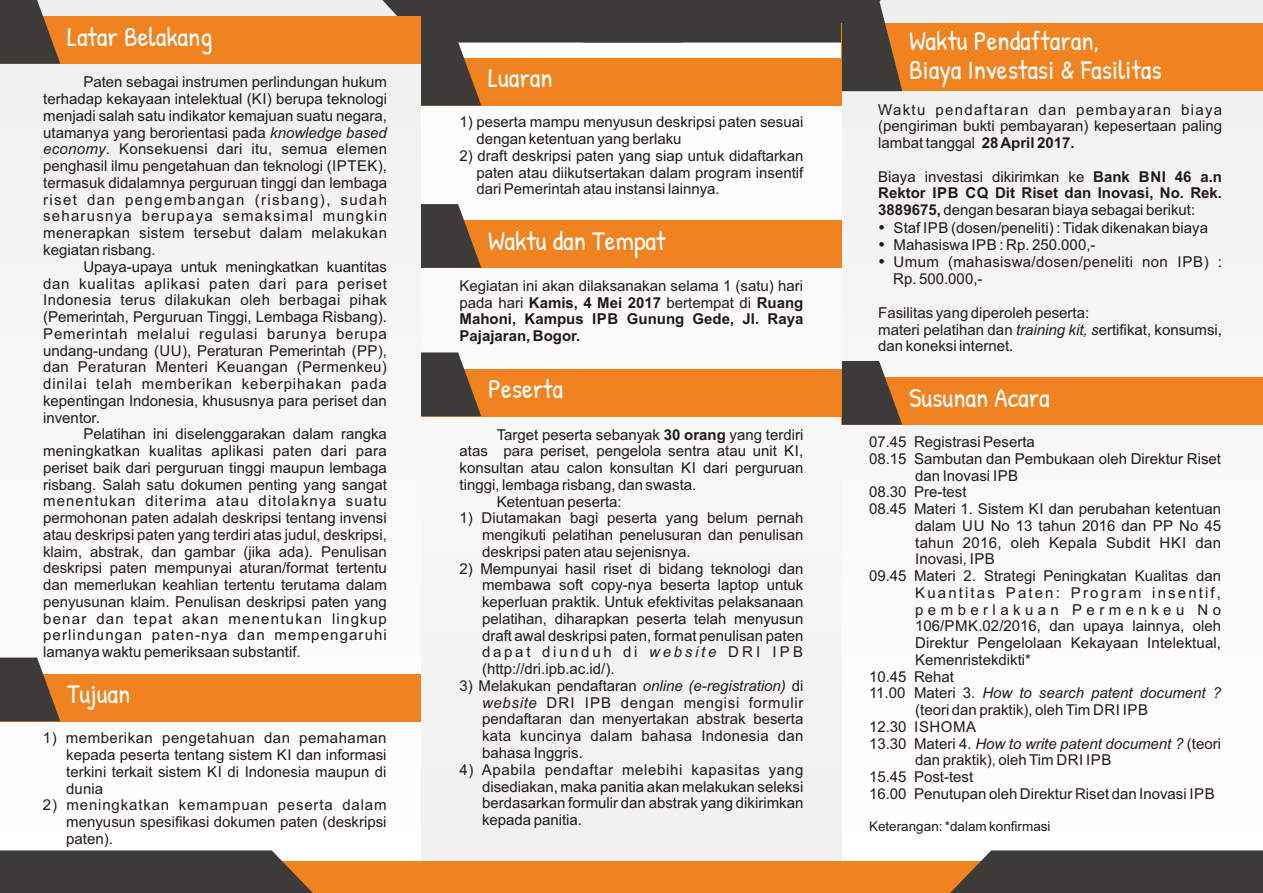
<style>
.page{position:relative;width:1263px;height:893px;background:#fff}
.page>*{position:absolute;margin:0;border:0;box-sizing:border-box;transform-origin:0 0}
.t1{font:27px/29.2px "Patrick Hand";color:#fff}
.t2{font:15px/16.8px "Arial";color:#231916;text-align:justify}
.t3{font:700 15px/16.8px "Arial";color:#231916;text-align:justify}
.t4{font:italic 15px "Arial";color:#231916}
.t5{font:15px/17px "Arial";letter-spacing:.025em;color:#231916}
.t6{font:15px "Arial";letter-spacing:.02em;color:#231916}
.t7{font:15px "Arial";letter-spacing:.145em;color:#231916}
.t8{font:15px "Arial";letter-spacing:.295em;color:#231916}
.t9{font:15px "Arial";letter-spacing:.035em;color:#231916}
.t10{font:13.5px "Arial";color:#231916}
.s1{font-style:italic}
.s2{font-weight:400}
.s3{font-weight:700}
.s4{font-style:normal}
</style>
<div class="page">
<div style="left:842px;top:0;width:421px;height:893px;background:#f9f9f9"></div>
<div style="left:421px;top:0;width:421px;height:893px;background:#f6f6f6"></div>
<div style="left:0;top:0;width:421px;height:893px;background:#f7f7f8"></div>
<div style="left:583px;top:861px;width:680px;height:32px;background:#f08320"></div>
<svg style="left:950px;top:850px;width:313px;height:43px;background:#4a4540"></svg>
<div style="left:0;top:861px;width:679px;height:32px;background:#f08320"></div>
<svg style="left:0;top:850px;width:313px;height:43px;background:#4a4540"></svg>
<div style="left:0;top:17px;width:421px;height:47px;background:#f08320"></div>
<svg style="left:0;top:0;width:60px;height:64px"></svg>
<div style="left:0;top:674px;width:421px;height:47px;background:#f08320"></div>
<svg style="left:0;top:658px;width:60px;height:63px"></svg>
<div style="left:421px;top:221px;width:421px;height:47px;background:#f08320"></div>
<svg style="left:421px;top:204px;width:60px;height:64px"></svg>
<div style="left:421px;top:369px;width:421px;height:47px;background:#f08320"></div>
<svg style="left:421px;top:352px;width:60px;height:64px"></svg>
<div style="left:842px;top:24px;width:421px;height:67px;background:#f08320"></div>
<svg style="left:382px;top:0;width:520px;height:106px"></svg>
<div style="left:842px;top:377px;width:421px;height:48px;background:#f08320"></div>
<svg style="left:842px;top:361px;width:60px;height:64px"></svg>
<h1 class="t1" style="left:67px;top:21px;width:147px">Latar Belakang</h1>
<p class="t2" style="left:43px;top:75px;width:345px;text-indent:40px">Paten sebagai instrumen perlindungan hukum terhadap kekayaan intelektual (KI) berupa teknologi menjadi salah satu indikator kemajuan suatu negara, utamanya yang berorientasi pada <span class="s1">knowledge based economy</span>. Konsekuensi dari itu, semua elemen penghasil ilmu pengetahuan dan teknologi (IPTEK), termasuk didalamnya perguruan tinggi dan lembaga riset dan pengembangan (risbang), sudah seharusnya berupaya semaksimal mungkin menerapkan sistem tersebut dalam melakukan kegiatan risbang.</p>
<p class="t2" style="left:43px;top:259px;width:345px;text-indent:40px">Upaya-upaya untuk meningkatkan kuantitas dan kualitas aplikasi paten dari para periset Indonesia terus dilakukan oleh berbagai pihak (Pemerintah, Perguruan Tinggi, Lembaga Risbang).<br>Pemerintah melalui regulasi barunya berupa undang-undang (UU), Peraturan Pemerintah (PP), dan Peraturan Menteri Keuangan (Permenkeu) dinilai telah memberikan keberpihakan pada kepentingan Indonesia, khususnya para periset dan inventor.</p>
<p class="t2" style="left:43px;top:427px;width:345px;text-indent:40px">Pelatihan ini diselenggarakan dalam rangka meningkatkan kualitas aplikasi paten dari para periset baik dari perguruan tinggi maupun lembaga risbang. Salah satu dokumen penting yang sangat menentukan diterima atau ditolaknya suatu permohonan paten adalah deskripsi tentang invensi atau deskripsi paten yang terdiri atas judul, deskripsi, klaim, abstrak, dan gambar (jika ada). Penulisan deskripsi paten mempunyai aturan/format tertentu dan memerlukan keahlian tertentu terutama dalam penyusunan klaim. Penulisan deskripsi paten yang benar dan tepat akan menentukan lingkup perlindungan paten-nya dan mempengaruhi lamanya waktu pemeriksaan substantif.</p>
<h1 class="t1" style="left:67px;top:679px;width:65px">Tujuan</h1>
<p class="t2" style="left:66px;top:731px;width:322px;text-indent:-23px">1) memberikan pengetahuan dan pemahaman kepada peserta tentang sistem KI dan informasi terkini terkait sistem KI di Indonesia maupun di dunia</p>
<p class="t2" style="left:66px;top:798px;width:322px;text-indent:-23px">2) meningkatkan kemampuan peserta dalam menyusun spesifikasi dokumen paten (deskripsi paten).</p>
<h1 class="t1" style="left:488px;top:63px;width:66px">Luaran</h1>
<p class="t2" style="left:476px;top:115px;width:328px;text-indent:-17px">1) peserta mampu menyusun deskripsi paten sesuai dengan ketentuan yang berlaku</p>
<p class="t2" style="left:476px;top:149px;width:329px;text-indent:-17px">2) draft deskripsi paten yang siap untuk didaftarkan paten atau diikutsertakan dalam program insentif dari Pemerintah atau instansi lainnya.</p>
<h1 class="t1" style="left:488px;top:225px;width:179px">Waktu dan Tempat</h1>
<p class="t3" style="left:460px;top:279px;width:345px"><span class="s2">Kegiatan ini akan dilaksanakan selama 1 (satu) hari pada hari</span> Kamis, 4 Mei 2017 <span class="s2">bertempat di</span> Ruang Mahoni, Kampus IPB Gunung Gede, Jl. Raya Pajajaran, Bogor.</p>
<h1 class="t1" style="left:488px;top:374px;width:77px">Peserta</h1>
<p class="t2" style="left:497px;top:427px;width:308px">Target peserta sebanyak <span class="s3">30 orang</span> yang terdiri</p>
<p class="t2" style="left:460px;top:444px;width:345px">atas para periset, pengelola sentra atau unit KI,</p>
<p class="t2" style="left:460px;top:461px;width:345px">konsultan atau calon konsultan KI dari perguruan</p>
<p class="t2" style="left:460px;top:478px;width:238px">tinggi, lembaga risbang, dan swasta.</p>
<p class="t2" style="left:497px;top:494px;width:127px">Ketentuan peserta:</p>
<p class="t2" style="left:482px;top:511px;width:323px;text-indent:-22px">1) Diutamakan bagi peserta yang belum pernah mengikuti pelatihan penelusuran dan penulisan deskripsi paten atau sejenisnya.</p>
<p class="t2" style="left:482px;top:561px;width:323px;text-indent:-22px">2) Mempunyai hasil riset di bidang teknologi dan membawa soft copy-nya beserta laptop untuk keperluan praktik. Untuk efektivitas pelaksanaan pelatihan, diharapkan peserta telah menyusun draft awal deskripsi paten, format penulisan paten dapat diunduh di <span class="s1">website</span> DRI IPB (http://dri.ipb.ac.id/).</p>
<p class="t2" style="left:482px;top:679px;width:323px;text-indent:-22px">3) Melakukan pendaftaran <span class="s1">online (e-registration)</span> di <span class="s1">website</span> DRI IPB dengan mengisi formulir pendaftaran dan menyertakan abstrak beserta kata kuncinya dalam bahasa Indonesia dan bahasa Inggris.</p>
<p class="t2" style="left:482px;top:762px;width:323px;text-indent:-22px">4) Apabila pendaftar melebihi kapasitas yang disediakan, maka panitia akan melakukan seleksi berdasarkan formulir dan abstrak yang dikirimkan kepada panitia.</p>
<h1 class="t1" style="left:909px;top:26px;width:254px">Waktu Pendaftaran,<br>Biaya Investasi &amp; Fasilitas</h1>
<p class="t2" style="left:878px;top:102px;width:345px">Waktu pendaftaran dan pembayaran biaya (pengiriman bukti pembayaran) kepesertaan paling lambat tanggal <span class="s3">28 April 2017.</span></p>
<p class="t2" style="left:878px;top:169px;width:345px">Biaya investasi dikirimkan ke <span class="s3">Bank BNI 46 a.n Rektor IPB CQ Dit Riset dan Inovasi, No. Rek.<br>3889675,</span> dengan besaran biaya sebagai berikut:</p>
<p class="t2" style="left:878px;top:220px;width:331px">• Staf IPB (dosen/peneliti) : Tidak dikenakan biaya</p>
<p class="t2" style="left:878px;top:238px;width:219px">• Mahasiswa IPB : Rp. 250.000,-</p>
<p class="t5" style="left:893px;top:255px;width:330px;text-indent:-15px">• Umum (mahasiswa/dosen/peneliti non IPB) :<br>Rp. 500.000,-</p>
<p class="t2" style="left:878px;top:306px;width:345px;text-align:left">Fasilitas yang diperoleh peserta:<br>materi pelatihan dan <span class="s1">training kit, s</span>ertifikat, konsumsi, dan koneksi internet.</p>
<h1 class="t1" style="left:909px;top:382px;width:142px">Susunan Acara</h1>
<p class="t2" style="left:869px;top:435px;width:167px">07.45 Registrasi Peserta</p>
<p class="t2" style="left:869px;top:451px;width:354px">08.15 Sambutan dan Pembukaan oleh Direktur Riset</p>
<p class="t2" style="left:915px;top:468px;width:105px">dan Inovasi IPB</p>
<p class="t2" style="left:869px;top:485px;width:99px">08.30 Pre-test</p>
<p class="t2" style="left:869px;top:502px;width:354px">08.45 Materi 1. Sistem KI dan perubahan ketentuan</p>
<p class="t2" style="left:915px;top:518px;width:307px">dalam UU No 13 tahun 2016 dan PP No 45</p>
<p class="t6" style="left:915px;top:537px;width:307px">tahun 2016, oleh Kepala Subdit HKI dan</p>
<p class="t2" style="left:915px;top:552px;width:81px">Inovasi, IPB</p>
<p class="t2" style="left:869px;top:569px;width:354px">09.45 Materi 2. Strategi Peningkatan Kualitas dan</p>
<p class="t7" style="left:915px;top:587px;width:307px">Kuantitas Paten: Program insentif,</p>
<p class="t8" style="left:915px;top:604px;width:307px">pemberlakuan Permenkeu No</p>
<p class="t2" style="left:915px;top:619px;width:307px">106/PMK.02/2016, dan upaya lainnya, oleh</p>
<p class="t2" style="left:915px;top:636px;width:307px">Direktur Pengelolaan Kekayaan Intelektual,</p>
<p class="t2" style="left:915px;top:653px;width:117px">Kemenristekdikti*</p>
<p class="t2" style="left:869px;top:669px;width:87px">10.45 Rehat</p>
<p class="t4" style="left:869px;top:687px;width:354px"><span class="s4">11.00 Materi 3.</span> How to search patent document ?</p>
<p class="t2" style="left:915px;top:703px;width:234px">(teori dan praktik), oleh Tim DRI IPB</p>
<p class="t9" style="left:869px;top:721px;width:109px">12.30 ISHOMA</p>
<p class="t4" style="left:869px;top:738px;width:354px"><span class="s4">13.30 Materi 4.</span> How to write patent document ? <span class="s4">(teori</span></p>
<p class="t2" style="left:915px;top:753px;width:198px">dan praktik), oleh Tim DRI IPB</p>
<p class="t2" style="left:869px;top:770px;width:106px">15.45 Post-test</p>
<p class="t2" style="left:869px;top:787px;width:347px">16.00 Penutupan oleh Direktur Riset dan Inovasi IPB</p>
<p class="t10" style="left:869px;top:821px;width:183px">Keterangan: *dalam konfirmasi</p>
</div>
